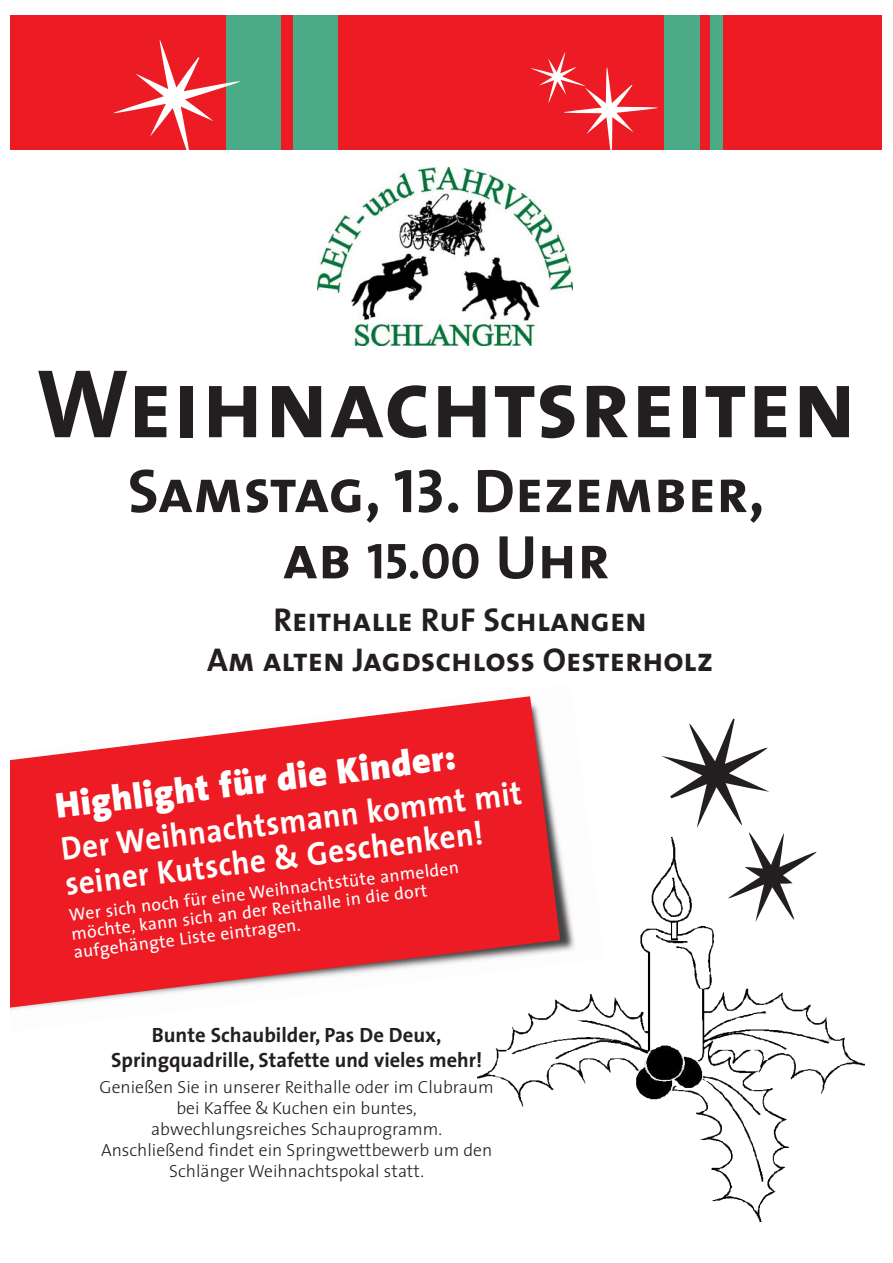
<style>
.page{position:relative;width:893px;height:1263px;background:#fff}
.page>*{position:absolute;margin:0;border:0;box-sizing:border-box;transform-origin:0 0}
.t1{font:98.4px "The Sans Bold Caps";color:#231f20}
.t2{font:62.1px/66.3px "The Sans Bold Caps";color:#231f20;text-align:center}
.t3{font:900 36.15px "The Sans";color:#fff}
.t4{font:700 33.15px/35.2px "The Sans";color:#fff;scale:.93 1}
.t5{font:33.15px/39.8px "The Sans Bold Caps";color:#231f20;text-align:center}
.t6{font:700 20.7px/24.9px "The Sans";color:#231f20;text-align:center}
.t7{font:300 17.55px/21.1px "The Sans";color:#231f20;text-align:center}
.t8{font:17.55px/18.6px "The Sans";color:#fff}
.s1{font-size:50.7px}
</style>
<div class="page">
<img style="left:477px;top:878px;width:387px;height:343px">
<img style="left:477px;top:849px;width:127px;height:185px">
<img style="left:317px;top:168px;width:255px;height:177px">
<svg style="left:10px;top:696px;width:550px;height:314px;fill:#ed1c24"></svg>
<div style="left:10px;top:15px;width:440px;height:135px;background:#ed1c24"></div>
<div style="left:293px;top:15px;width:44px;height:135px;background:#4cab87"></div>
<div style="left:226px;top:15px;width:55px;height:135px;background:#4cab87"></div>
<div style="left:446px;top:15px;width:435px;height:135px;background:#ed1c24"></div>
<div style="left:664px;top:15px;width:36px;height:135px;background:#4cab87"></div>
<div style="left:710px;top:15px;width:13px;height:135px;background:#4cab87"></div>
<svg style="left:113px;top:40px;width:127px;height:110px"></svg>
<svg style="left:531px;top:52px;width:127px;height:98px"></svg>
<svg style="left:661px;top:719px;width:156px;height:204px"></svg>
<h1 class="t1" style="left:36px;top:346px;width:822px">Weihnachts reiten</h1>
<h2 class="t2" style="left:128px;top:457px;width:638px">Samstag, 13. Dezember, ab <span class="s1">15.00</span> Uhr</h2>
<h3 class="t5" style="left:207px;top:600px;width:508px">Reithalle RuF Schlangen<br>Am alten Jagdschloss Oesterholz</h3>
<h3 class="t3" style="left:54px;top:792px;width:404px;rotate:-7deg">Highlight für die Kinder:</h3>
<h3 class="t4" style="left:59px;top:835px;width:500px;rotate:-7deg">Der Weihnachtsmann kommt mit seiner Kutsche &amp; Geschenken!</h3>
<p class="t8" style="left:68px;top:908px;width:394px;rotate:-7deg">Wer sich noch für eine Weihnachtstüte anmelden möchte, kann sich an der Reithalle in die dort aufgehängte Liste eintragen.</p>
<p class="t6" style="left:111px;top:1025px;width:373px">Bunte Schaubilder, Pas De Deux,<br>Springquadrille, Stafette und vieles mehr!</p>
<p class="t7" style="left:100px;top:1078px;width:396px">Genießen Sie in unserer Reithalle oder im Clubraum bei Kaffee &amp; Kuchen ein buntes, abwechlungsreiches Schauprogramm.<br>Anschließend findet ein Springwettbewerb um den Schlänger Weihnachtspokal statt.</p>
</div>
